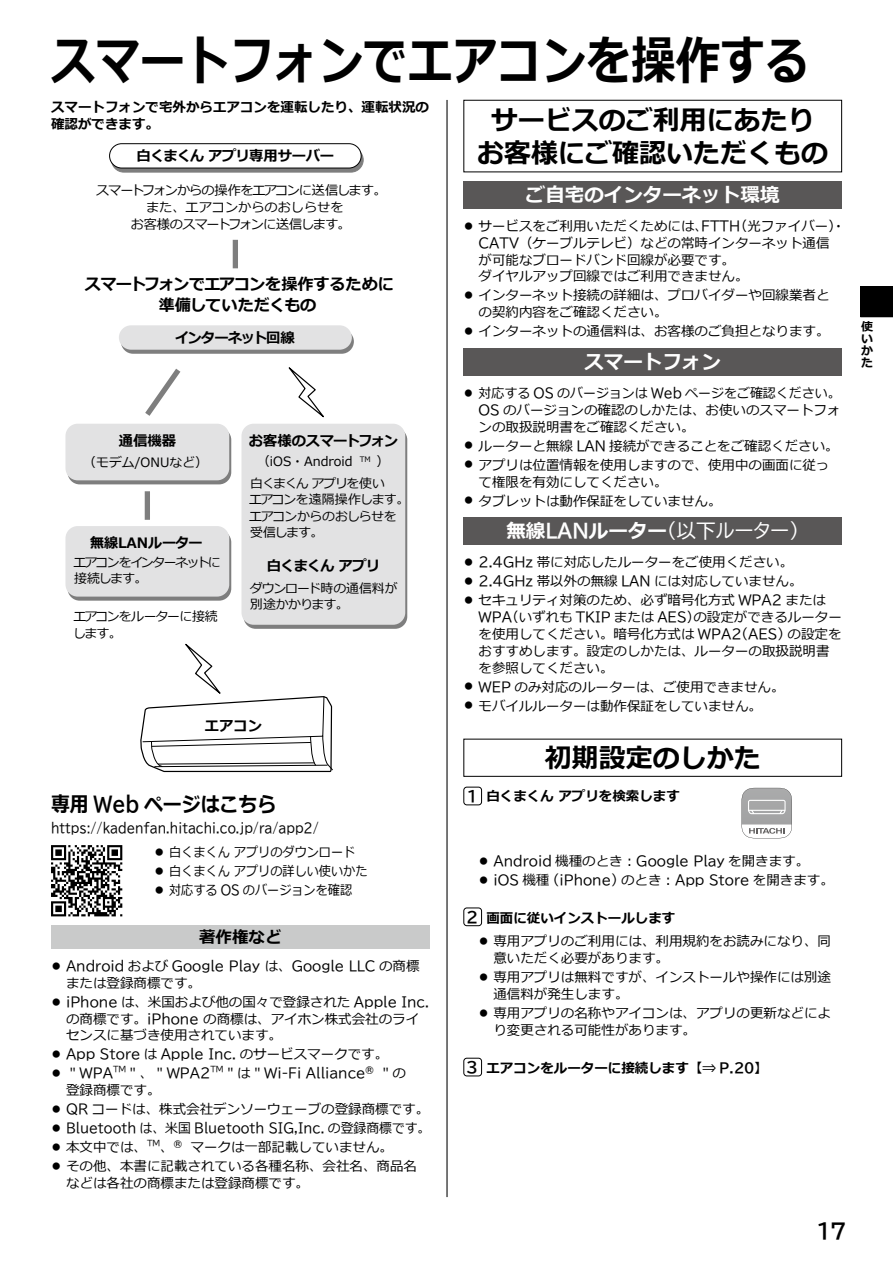
<style>
.page{position:relative;width:893px;height:1263px;background:#fff}
.page>*{position:absolute;margin:0;border:0;box-sizing:border-box;transform-origin:0 0}
.t1{font:700 52.5px "Meiryo";color:#000;scale:.85 1}
.t2{font:700 27px/33.3px "Meiryo";color:#000;text-align:center}
.t3{font:700 21px "Meiryo";color:#000;scale:.9 1}
.t4{font:21px "BIZ UDP Gothic Bold";color:#000}
.t5{font:700 19.5px "Meiryo";color:#fff}
.t6{font:19.5px "BIZ UDP Gothic";color:#fff}
.t7{font:700 16.5px "Meiryo";color:#000}
.t8{font:700 16.2px/21px "Meiryo";letter-spacing:-.035em;color:#000;text-align:center}
.t9{font:700 14.25px "Meiryo";letter-spacing:-.04em;color:#000}
.t10{font:700 14.25px "Meiryo";letter-spacing:-.07em;color:#000}
.t11{font:700 14.25px "Meiryo";color:#000}
.t12{font:italic 700 14.25px "Meiryo";color:#000}
.t13{font:13.5px/19px "Meiryo";color:#000}
.t14{font:13.5px/19px "BIZ UDP Gothic";color:#000}
.t15{font:700 13.5px/16.8px "Meiryo";color:#000}
.t16{font:13.5px/16.8px "Meiryo";color:#000;text-align:justify;scale:.96 1}
.t17{font:13.5px/19px "Meiryo";color:#000;scale:.9 1}
.t18{font:13.5px "BIZ UDP Gothic";color:#000;scale:.9 1}
.t19{font:13.5px "BIZ UDP Gothic";color:#000;scale:.95 1}
.t20{font:13.2px/17.1px "Meiryo";letter-spacing:-.07em;color:#000;text-align:center}
.t21{font:12.9px/16.2px "Meiryo";letter-spacing:-.065em;color:#000}
.t22{font:12.9px "Meiryo";color:#000}
.t23{font:12.9px/16.2px "Meiryo";letter-spacing:-.03em;color:#000}
.t24{font:12.9px/16.2px "Meiryo";letter-spacing:-.12em;color:#000}
.t25{font:700 12px/12px "Meiryo";color:#000;text-align:justify}
.t26{font:7.8px "BIZ UDP Gothic";color:#000}
.s1{font-family:"BIZ UDP Gothic Bold";font-weight:400}
.s2{font-size:10.5px}
.s3{font-family:"BIZ UDP Gothic"}
.s4{font-family:"Meiryo";font-size:10.5px}
.s5{font-family:"Meiryo"}
.s6{font-family:"Meiryo";font-weight:700}
.s7{font-family:"BIZ UDP Gothic Bold"}
.s8{font-family:"BIZ UDP Gothic Bold";font-weight:400;font-size:15.15px}
.s9{font-family:"BIZ UDP Gothic Bold";font-size:15.15px}
.s10{font-weight:700}
</style>
<div class="page">
<svg style="left:861px;top:286px;width:32px;height:31px"></svg>
<div style="left:233px;top:240px;width:5px;height:28px;background:#7e7e7e"></div>
<svg style="left:112px;top:148px;width:251px;height:24px"></svg>
<div style="left:111px;top:147px;width:253px;height:25px;border:1px solid #7e7e7e;border-radius:12px"></div>
<div style="left:110px;top:144px;width:251px;height:24px;background:#fff;border-radius:12px"></div>
<div style="left:109px;top:143px;width:253px;height:25px;border:1px solid #000;border-radius:12px"></div>
<div style="left:121px;top:329px;width:233px;height:25px;background:#7e7e7e;border-radius:12px"></div>
<div style="left:119px;top:325px;width:233px;height:25px;background:#e2e2e3;border-radius:12px"></div>
<svg style="left:288px;top:367px;width:28px;height:34px"></svg>
<svg style="left:243px;top:428px;width:164px;height:201px"></svg>
<div style="left:241px;top:424px;width:164px;height:201px;background:#e2e2e3;border-radius:12px"></div>
<svg style="left:153px;top:368px;width:28px;height:33px"></svg>
<svg style="left:68px;top:428px;width:163px;height:56px"></svg>
<div style="left:65px;top:424px;width:164px;height:56px;background:#e2e2e3;border-radius:12px"></div>
<div style="left:68px;top:530px;width:163px;height:71px;background:#7e7e7e;border-radius:12px"></div>
<div style="left:65px;top:526px;width:164px;height:71px;background:#e2e2e3;border-radius:12px"></div>
<svg style="left:140px;top:401px;width:193px;height:352px"></svg>
<svg style="left:142px;top:643px;width:191px;height:130px"></svg>
<svg style="left:51px;top:845px;width:71px;height:71px"></svg>
<div style="left:51px;top:925px;width:378px;height:23px;background:#c9caca"></div>
<div style="left:463px;top:181px;width:379px;height:27px;background:#595757"></div>
<div style="left:463px;top:348px;width:379px;height:27px;background:#595757"></div>
<div style="left:463px;top:517px;width:379px;height:27px;background:#595757"></div>
<div style="left:463px;top:739px;width:379px;height:38px;border:1px solid #000"></div>
<div style="left:463px;top:787px;width:19px;height:18px;border:1px solid #000;border-radius:3px"></div>
<div style="left:463px;top:908px;width:19px;height:18px;border:1px solid #000;border-radius:3px"></div>
<div style="left:463px;top:1058px;width:19px;height:18px;border:1px solid #000;border-radius:3px"></div>
<svg style="left:742px;top:788px;width:50px;height:50px"></svg>
<hr style="left:446px;top:100px;width:2px;height:1097px;background:#000">
<h1 class="t1" style="left:51px;top:24px;width:894px">スマートフォンでエアコンを操作する</h1>
<p class="t15" style="left:51px;top:99px;width:380px">スマートフォンで宅外からエアコンを運転したり、運転状況の確認ができます。</p>
<p class="t9" style="left:137px;top:146px;width:199px">白くまくんアプリ専用サーバー</p>
<p class="t20" style="left:96px;top:183px;width:292px">スマートフォンからの操作をエアコンに送信します。また、エアコンからのおしらせを<br>お客様のスマートフォンに送信します。</p>
<p class="t8" style="left:85px;top:275px;width:311px">スマートフォンでエアコンを操作するために準備していただくもの</p>
<p class="t10" style="left:175px;top:328px;width:121px">インターネット回線</p>
<p class="t9" style="left:119px;top:431px;width:59px">通信機器</p>
<p class="t22" style="left:83px;top:453px;width:126px">（モデム/ONUなど）</p>
<p class="t11" style="left:90px;top:533px;width:114px">無線LANルーター</p>
<p class="t24" style="left:73px;top:555px;width:149px">エアコンをインターネットに接続します。</p>
<p class="t21" style="left:73px;top:609px;width:146px">エアコンをルーターに接続します。</p>
<p class="t9" style="left:249px;top:430px;width:151px">お客様のスマートフォン</p>
<p class="t21" style="left:249px;top:476px;width:162px">白くまくんアプリを使い<br>エアコンを遠隔操作します。エアコンからのおしらせを受信します。</p>
<p class="t22" style="left:257px;top:452px;width:134px">（iOS・Android <sup>TM</sup> ）</p>
<p class="t9" style="left:267px;top:556px;width:115px">白くまくんアプリ</p>
<p class="t23" style="left:250px;top:580px;width:149px">ダウンロード時の通信料が別途かかります。</p>
<p class="t12" style="left:205px;top:716px;width:59px">エアコン</p>
<h3 class="t3" style="left:51px;top:789px;width:252px">専用 <span class="s1">Web</span> ページはこちら</h3>
<p class="t18" style="left:51px;top:821px;width:299px">https://kadenfan.hitachi.co.jp/ra/app2/</p>
<p class="t17" style="left:154px;top:844px;width:239px"><span class="s2">㓡</span>白くまくんアプリのダウンロード<span class="s2">㓡</span>白くまくんアプリの詳しい使いかた<span class="s2">㓡</span>対応する <span class="s3">OS</span> のバージョンを確認</p>
<p class="t7" style="left:199px;top:925px;width:84px">著作権など</p>
<p class="t14" style="left:51px;top:956px;width:370px"><span class="s4">㓡</span> Android <span class="s5">および</span> Google Play <span class="s5">は、</span>Google LLC <span class="s5">の商標</span></p>
<p class="t13" style="left:51px;top:974px;width:380px;text-indent:15px">または登録商標です。<br><span class="s2">㓡</span> <span class="s3">iPhone</span> は、米国および他の国々で登録された <span class="s3">Apple Inc.</span></p>
<p class="t13" style="left:66px;top:1011px;width:355px;line-height:16.8px">の商標です。<span class="s3">iPhone</span> の商標は、アイホン株式会社のライセンスに基づき使用されています。</p>
<p class="t14" style="left:51px;top:1045px;width:339px"><span class="s4">㓡</span> App Store <span class="s5">は</span> Apple Inc. <span class="s5">のサービスマークです。</span><span class="s4">㓡</span><span class="s5">＂</span>WPA</p>
<p class="t26" style="left:113px;top:1065px;width:15px">TM</p>
<p class="t14" style="left:126px;top:1064px;width:86px"><span class="s5">＂、＂</span>WPA2</p>
<p class="t26" style="left:210px;top:1065px;width:15px">TM</p>
<p class="t14" style="left:224px;top:1064px;width:184px"><span class="s5">＂は＂</span>Wi-Fi Alliance®<span class="s5">＂の</span></p>
<p class="t13" style="left:51px;top:1081px;width:380px;text-indent:15px">登録商標です。<br><span class="s2">㓡</span> <span class="s3">QR</span> コードは、株式会社デンソーウェーブの登録商標です。</p>
<p class="t19" style="left:51px;top:1121px;width:401px"><span class="s4">㓡</span> Bluetooth <span class="s5">は、米国</span> Bluetooth SIG,Inc. <span class="s5">の登録商標です。</span></p>
<p class="t13" style="left:51px;top:1138px;width:97px"><span class="s2">㓡</span>本文中では、</p>
<p class="t26" style="left:147px;top:1139px;width:15px">TM</p>
<p class="t13" style="left:51px;top:1138px;width:367px;text-indent:109px">、<span class="s3">®</span> マークは一部記載していません。<br><span class="s2">㓡</span>その他、本書に記載されている各種名称、会社名、商品名</p>
<p class="t13" style="left:66px;top:1174px;width:245px">などは各社の商標または登録商標です。</p>
<h2 class="t2" style="left:477px;top:104px;width:352px">サービスのご利用にあたりお客様にご確認いただくもの</h2>
<h3 class="t5" style="left:526px;top:181px;width:255px">ご自宅のインターネット環境</h3>
<p class="t13" style="left:478px;top:218px;width:368px;line-height:16.8px;text-indent:-15px"><span class="s2">㓡</span>サービスをご利用いただくためには、<span class="s3">FTTH</span>（光ファイバー）・<br><span class="s3">CATV</span>（ケーブルテレビ）などの常時インターネット通信が可能なブロードバンド回線が必要です。<br>ダイヤルアップ回線ではご利用できません。</p>
<p class="t13" style="left:478px;top:288px;width:352px;line-height:16.8px;text-indent:-15px"><span class="s2">㓡</span>インターネット接続の詳細は、プロバイダーや回線業者との契約内容をご確認ください。</p>
<p class="t13" style="left:463px;top:323px;width:367px"><span class="s2">㓡</span>インターネットの通信料は、お客様のご負担となります。</p>
<h3 class="t5" style="left:584px;top:348px;width:138px">スマートフォン</h3>
<p class="t16" style="left:478px;top:385px;width:379px;text-indent:-15px"><span class="s2">㓡</span>対応する <span class="s3">OS</span> のバージョンは <span class="s3">Web</span> ページをご確認ください。<span class="s3">OS</span> のバージョンの確認のしかたは、お使いのスマートフォンの取扱説明書をご確認ください。</p>
<p class="t13" style="left:463px;top:437px;width:377px"><span class="s2">㓡</span>ルーターと無線 <span class="s3">LAN</span> 接続ができることをご確認ください。<span class="s2">㓡</span>アプリは位置情報を使用しますので、使用中の画面に従っ</p>
<p class="t13" style="left:463px;top:473px;width:259px;text-indent:15px">て権限を有効にしてください。<br><span class="s2">㓡</span>タブレットは動作保証をしていません。</p>
<h3 class="t6" style="left:506px;top:521px;width:294px"><span class="s6">無線</span><span class="s7">LAN</span><span class="s6">ルーター</span>（以下ルーター）</h3>
<p class="t13" style="left:463px;top:553px;width:364px"><span class="s2">㓡</span> <span class="s3">2.4GHz</span> 帯に対応したルーターをご使用ください。<br><span class="s2">㓡</span> <span class="s3">2.4GHz</span> 帯以外の無線 <span class="s3">LAN</span> には対応していません。<br><span class="s2">㓡</span>セキュリティ対策のため、必ず暗号化方式 <span class="s3">WPA2</span> または</p>
<p class="t13" style="left:478px;top:609px;width:365px;line-height:16.8px"><span class="s3">WPA</span>（いずれも <span class="s3">TKIP</span> または <span class="s3">AES</span>）の設定ができるルーターを使用してください。暗号化方式は <span class="s3">WPA2(AES)</span> の設定をおすすめします。設定のしかたは、ルーターの取扱説明書を参照してください。</p>
<p class="t13" style="left:463px;top:678px;width:323px"><span class="s2">㓡</span> <span class="s3">WEP</span> のみ対応のルーターは、ご使用できません。<span class="s2">㓡</span>モバイルルーターは動作保証をしていません。</p>
<h2 class="t2" style="left:545px;top:743px;width:217px">初期設定のしかた</h2>
<p class="t15" style="left:468px;top:788px;width:214px"><span class="s8">1</span> 白くまくんアプリを検索します</p>
<p class="t14" style="left:478px;top:851px;width:357px"><span class="s4">㓡</span> Android <span class="s5">機種のとき：</span>Google Play <span class="s5">を開きます。<br></span><span class="s4">㓡</span> iOS <span class="s5">機種</span> (iPhone) <span class="s5">のとき：</span>App Store <span class="s5">を開きます。</span></p>
<p class="t13" style="left:478px;top:907px;width:354px;line-height:23.7px;text-indent:-12px"><span class="s9">2</span> <span class="s10">画面に従いインストールします<br></span><span class="s2">㓡</span>専用アプリのご利用には、利用規約をお読みになり、同</p>
<p class="t13" style="left:478px;top:949px;width:354px;text-indent:15px">意いただく必要があります。<br><span class="s2">㓡</span>専用アプリは無料ですが、インストールや操作には別途</p>
<p class="t13" style="left:478px;top:985px;width:354px;text-indent:15px">通信料が発生します。<br><span class="s2">㓡</span>専用アプリの名称やアイコンは、アプリの更新などによ</p>
<p class="t13" style="left:493px;top:1021px;width:204px">り変更される可能性があります。</p>
<p class="t15" style="left:467px;top:1060px;width:303px"><span class="s8">3</span> エアコンをルーターに接続します【⇒ <span class="s1">P.20</span>】</p>
<h3 class="t4" style="left:817px;top:1220px;width:31px">17</h3>
<p class="t25" style="left:861px;top:321px;width:13px">使いかた</p>
</div>
